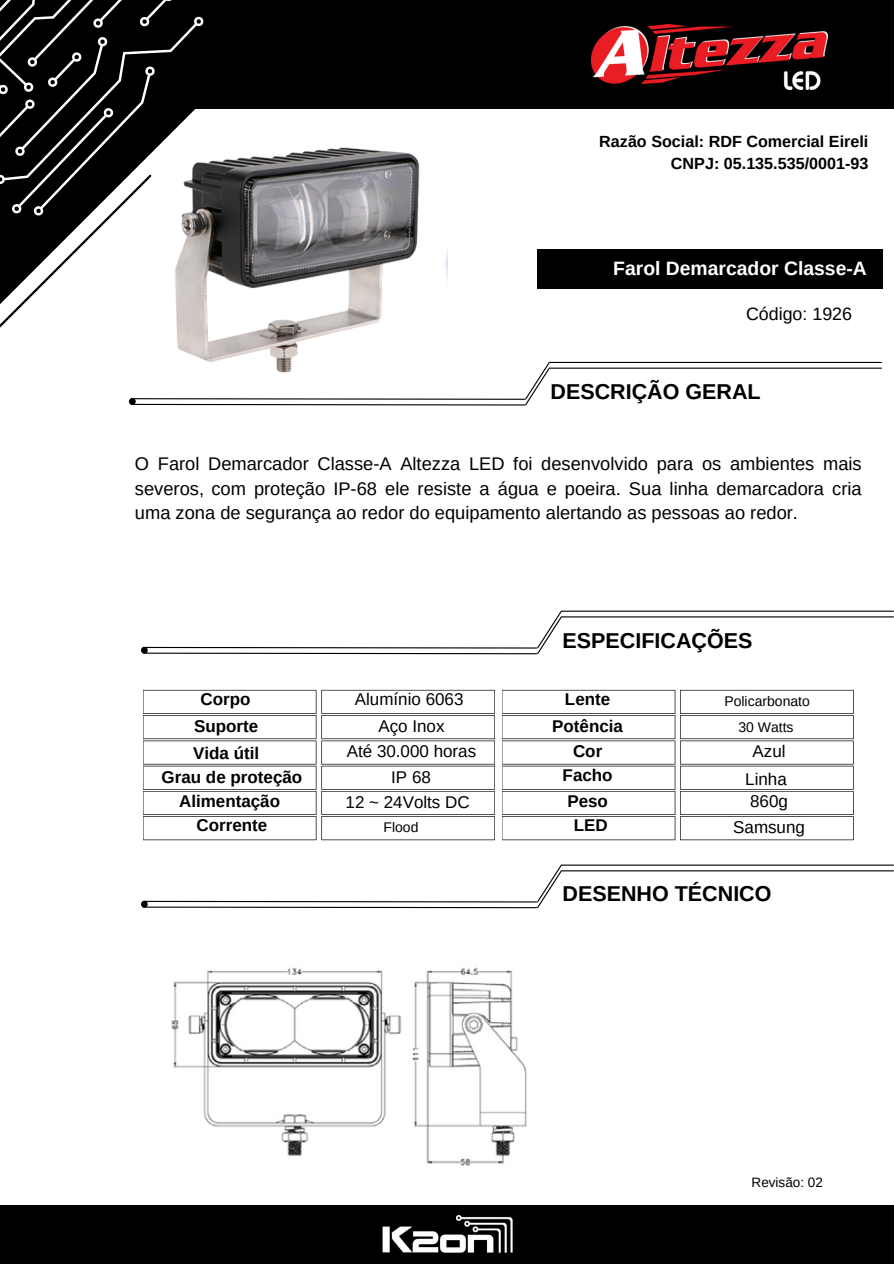
<style>
.page{position:relative;width:894px;height:1264px;background:#fff}
.page>*{position:absolute;margin:0;border:0;box-sizing:border-box;transform-origin:0 0}
.t1{font:700 21.45px "Arimo";color:#000}
.t2{font:700 19.35px "Arimo";color:#fff}
.t3{font:18.3px/24.8px "Arimo";color:#000;text-align:justify}
.t4{font:17.85px "Arimo";color:#000}
.t5{font:700 16.95px/27.2px "Arimo";color:#000;text-align:center}
.t6{font:16.95px/25.3px "Arimo";color:#000;text-align:center}
.t7{font:700 16.2px/22px "Arimo";color:#000;text-align:right}
.t8{font:13.95px/26px "Arimo";color:#000;text-align:center}
.t9{font:13.5px "Arimo";color:#000}
</style>
<div class="page">
<div style="left:110px;top:0;width:783px;height:108px;background:#000"></div>
<div style="left:538px;top:249px;width:344px;height:39px;background:#000"></div>
<div style="left:0;top:1204px;width:893px;height:59px;background:#000"></div>
<img style="left:382px;top:1214px;width:131px;height:39px">
<hr style="left:550px;top:367px;width:331px;height:2px;background:#000">
<hr style="left:550px;top:362px;width:331px;height:1px;background:#000">
<svg style="left:0;top:0;width:551px;height:406px"></svg>
<hr style="left:562px;top:616px;width:331px;height:1px;background:#000">
<hr style="left:562px;top:610px;width:331px;height:1px;background:#000">
<svg style="left:141px;top:610px;width:422px;height:45px"></svg>
<svg style="left:143px;top:690px;width:352px;height:150px"></svg>
<svg style="left:502px;top:690px;width:351px;height:150px"></svg>
<img style="left:591px;top:24px;width:236px;height:66px">
<hr style="left:562px;top:870px;width:331px;height:1px;background:#000">
<hr style="left:562px;top:864px;width:331px;height:1px;background:#000">
<svg style="left:141px;top:864px;width:422px;height:45px"></svg>
<img style="left:171px;top:967px;width:356px;height:199px">
<img style="left:147px;top:100px;width:300px;height:301px">
<p class="t7" style="left:599px;top:130px;width:270px">Razão Social: RDF Comercial Eireli<br>CNPJ: 05.135.535/0001-93</p>
<p class="t2" style="left:613px;top:257px;width:255px">Farol Demarcador Classe-A</p>
<p class="t4" style="left:745px;top:304px;width:108px">Código: 1926</p>
<p class="t1" style="left:550px;top:379px;width:212px">DESCRIÇÃO GERAL</p>
<p class="t3" style="left:135px;top:451px;width:728px">O Farol Demarcador Classe-A Altezza LED foi desenvolvido para os ambientes mais severos, com proteção IP-68 ele resiste a água e poeira. Sua linha demarcadora cria uma zona de segurança ao redor do equipamento alertando as pessoas ao redor.</p>
<p class="t5" style="left:193px;top:685px;width:68px">Corpo<br>Suporte<br>Vida útil</p>
<p class="t5" style="left:161px;top:765px;width:142px;line-height:23.7px">Grau de proteção<br>Alimentação<br>Corrente</p>
<p class="t6" style="left:355px;top:685px;width:110px;line-height:27.3px">Alumínio 6063<br>Aço Inox</p>
<p class="t6" style="left:345px;top:738px;width:132px">Até 30.000 horas<br>IP 68<br>12 ~ 24Volts DC</p>
<p class="t8" style="left:383px;top:813px;width:36px">Flood</p>
<p class="t1" style="left:562px;top:628px;width:191px">ESPECIFICAÇÕES</p>
<p class="t5" style="left:552px;top:685px;width:72px">Lente<br>Potência</p>
<p class="t5" style="left:562px;top:738px;width:51px;line-height:24.2px">Cor<br>Facho</p>
<p class="t5" style="left:567px;top:789px;width:42px;line-height:23.5px">Peso<br>LED</p>
<p class="t8" style="left:724px;top:688px;width:87px">Policarbonato<br>30 Watts</p>
<p class="t6" style="left:745px;top:736px;width:43px;line-height:28.2px">Azul<br>Linha</p>
<p class="t6" style="left:733px;top:788px;width:73px">860g<br>Samsung</p>
<p class="t1" style="left:562px;top:882px;width:210px">DESENHO TÉCNICO</p>
<p class="t9" style="left:751px;top:1174px;width:73px">Revisão: 02</p>
</div>
